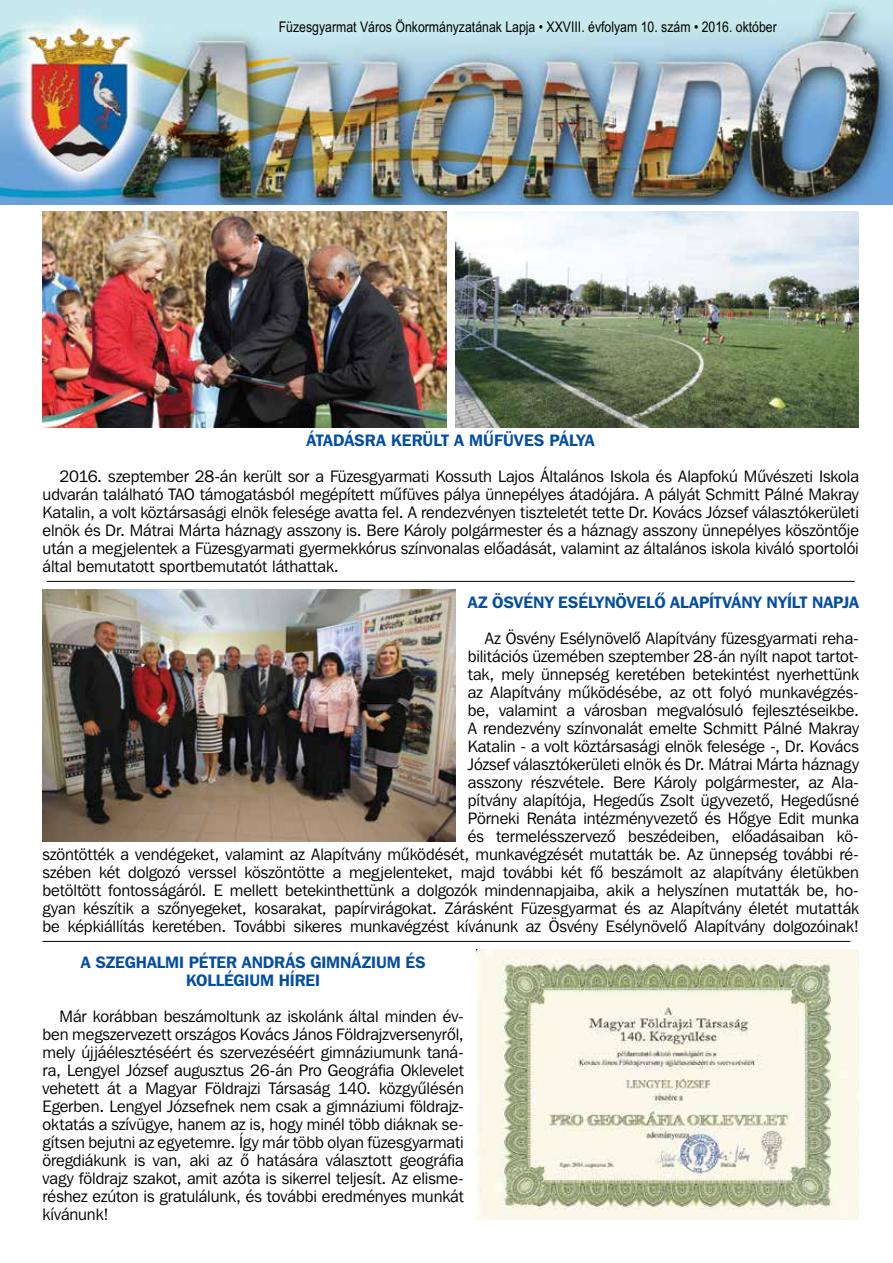
<style>
.page{position:relative;width:893px;height:1263px;background:#fff}
.page>*{position:absolute;margin:0;border:0;box-sizing:border-box;transform-origin:0 0}
.t1{font:16.5px/18px "Franklin Gothic Bk HU Book";letter-spacing:-.005em;color:#000;text-align:justify}
.t2{font:16.5px/18px "Franklin Gothic Demi HU Demi";letter-spacing:-.005em;color:#034ea2;text-align:center}
.t3{font:14.7px "Arial HU";color:#000;scale:.83 1}
</style>
<div class="page">
<img style="left:0;top:0;width:893px;height:204px">
<hr style="left:47px;top:581px;width:808px;height:1px;background:#000">
<hr style="left:43px;top:941px;width:807px;height:1px;background:#000">
<img style="left:43px;top:212px;width:403px;height:216px">
<img style="left:455px;top:212px;width:404px;height:216px">
<img style="left:43px;top:590px;width:412px;height:252px">
<img style="left:477px;top:950px;width:382px;height:270px">
<p class="t3" style="left:279px;top:19px;width:601px">Füzesgyarmat Város Önkormányzatának Lapja • XXVIII. évfolyam 10. szám • 2016. október</p>
<p class="t2" style="left:307px;top:431px;width:290px">ÁTADÁSRA KERÜLT A MÛFÜVES PÁLYA</p>
<p class="t1" style="left:43px;top:467px;width:818px;text-indent:17px">2016. szeptember 28-án került sor a Füzesgyarmati Kossuth Lajos Általános Iskola és Alapfokú Mûvészeti Iskola udvarán található TAO támogatásból megépített mûfüves pálya ünnepélyes átadójára. A pályát Schmitt Pálné Makray Katalin, a volt köztársasági elnök felesége avatta fel. A rendezvényen tiszteletét tette Dr. Kovács József választókerületi elnök és Dr. Mátrai Márta háznagy asszony is. Bere Károly polgármester és a háznagy asszony ünnepélyes köszöntôje után a megjelentek a Füzesgyarmati gyermekkórus színvonalas elôadását, valamint az általános iskola kiváló sportolói által bemutatott sportbemutatót láthattak.</p>
<p class="t2" style="left:468px;top:593px;width:393px">AZ ÖSVÉNY ESÉLYNÖVELÔ ALAPÍTVÁNY NYÍLT NAPJA</p>
<p class="t1" style="left:43px;top:629px;width:818px;text-align:right">Az Ösvény Esélynövelô Alapítvány füzesgyarmati reha-<br>bilitációs üzemében szeptember 28-án nyílt napot tartot-<br>tak, mely ünnepség keretében betekintést nyerhettünk<br>az Alapítvány mûködésébe, az ott folyó munkavégzés-<br>be, valamint a városban megvalósuló fejlesztéseikbe.<br>A rendezvény színvonalát emelte Schmitt Pálné Makray<br>Katalin - a volt köztársasági elnök felesége -, Dr. Kovács<br>József választókerületi elnök és Dr. Mátrai Márta háznagy<br>asszony részvétele. Bere Károly polgármester, az Ala-<br>pítvány alapítója, Hegedûs Zsolt ügyvezetô, Hegedûsné<br>Pörneki Renáta intézményvezetô és Hôgye Edit munka<br>és termelésszervezô beszédeiben, elôadásaiban kö-<br>szöntötték a vendégeket, valamint az Alapítvány mûködését, munkavégzését mutatták be. Az ünnepség további ré&shy;szében két dolgozó verssel köszöntötte a megjelenteket, majd további két fô beszámolt az alapítvány életükben betöltött fontosságáról. E mellett betekinthettünk a dolgozók mindennapjaiba, akik a helyszínen mutatták be, ho&shy;gyan készítik a szônyegeket, kosarakat, papírvirágokat. Zárásként Füzesgyarmat és az Alapítvány életét mutatták be képkiállítás keretében. További sikeres munkavégzést kívánunk az Ösvény Esélynövelô Alapítvány dolgozóinak!</p>
<p class="t2" style="left:81px;top:953px;width:346px">A SZEGHALMI PÉTER ANDRÁS GIMNÁZIUM ÉS<br>KOLLÉGIUM HÍREI</p>
<p class="t1" style="left:43px;top:1007px;width:423px;text-indent:17px">Már korábban beszámoltunk az iskolánk által minden év&shy;ben megszervezett országos Kovács János Földrajzversenyrôl, mely újjáélesztéséért és szervezéséért gimnáziumunk taná&shy;ra, Lengyel József augusztus 26-án Pro Geográfia Oklevelet vehetett át a Magyar Földrajzi Társaság 140. közgyûlésén Egerben. Lengyel Józsefnek nem csak a gimnáziumi földrajz&shy;oktatás a szívügye, hanem az is, hogy minél több diáknak se&shy;gítsen bejutni az egyetemre. Így már több olyan füzesgyarmati öregdiákunk is van, aki az ô hatására választott geográfia vagy földrajz szakot, amit azóta is sikerrel teljesít. Az elisme&shy;réshez ezúton is gratulálunk, és további eredményes munkát kívánunk!</p>
</div>
